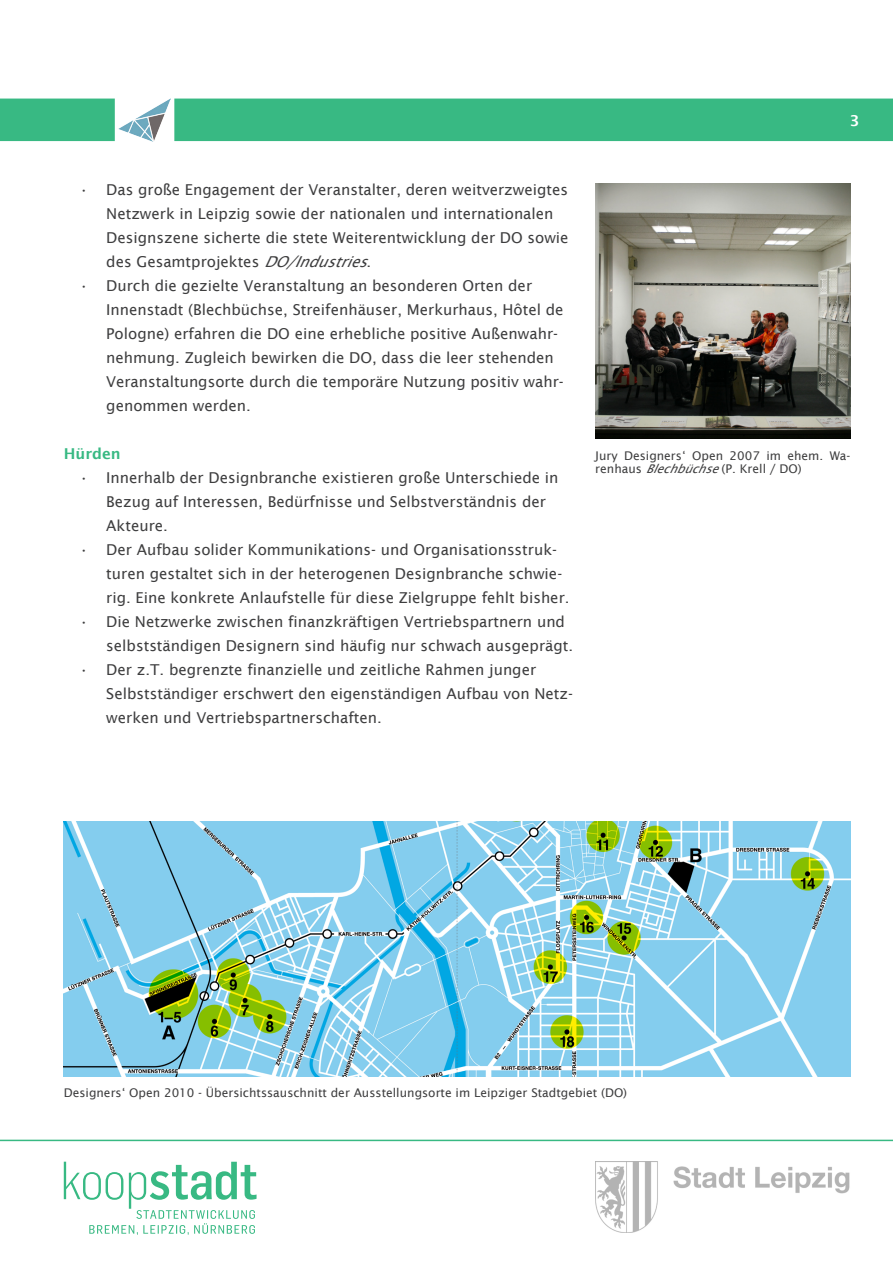
<style>
.page{position:relative;width:893px;height:1263px;background:#fff}
.page>*{position:absolute;margin:0;border:0;box-sizing:border-box;transform-origin:0 0}
.Mengentext_Liste{font:15px/24px "Lucida Sans";color:#3e3e3f}
.Mengentext{font:600 15px "Lucida Sans";color:#38b983}
.t1{font:600 15px "Lucida Sans";color:#fff}
.Bildunterschriften{font:12px/13.5px "Lucida Sans";color:#3e3e3f}
.s1{font-style:italic}
</style>
<div class="page">
<hr style="left:0;top:1140px;width:893px;height:1px;background:#38b983">
<svg style="left:64px;top:1162px;width:193px;height:73px"></svg>
<div style="left:0;top:99px;width:893px;height:42px;background:#38b983"></div>
<div style="left:115px;top:88px;width:59px;height:66px;background:#fff"></div>
<img style="left:118px;top:99px;width:52px;height:42px">
<img style="left:595px;top:1162px;width:255px;height:70px">
<img style="left:595px;top:184px;width:255px;height:255px">
<img style="left:64px;top:821px;width:786px;height:255px">
<p class="t1" style="left:850px;top:112px;width:11px">3</p>
<p class="Mengentext_Liste" style="left:106px;top:177px;width:464px;text-indent:-27px">• Das große Engagement der Veranstalter, deren weitverzweigtes Netzwerk in Leipzig sowie der nationalen und internationalen Designszene sicherte die stete Weiterentwicklung der DO sowie des Gesamtprojektes <span class="s1">DO/Industries</span>.</p>
<p class="Mengentext_Liste" style="left:106px;top:273px;width:459px;text-indent:-27px">• Durch die gezielte Veranstaltung an besonderen Orten der Innenstadt (Blechbüchse, Streifenhäuser, Merkurhaus, Hôtel de Pologne) erfahren die DO eine erhebliche positive Außenwahr&shy;nehmung. Zugleich bewirken die DO, dass die leer stehenden Veranstaltungsorte durch die temporäre Nutzung positiv wahr&shy;genommen werden.</p>
<p class="Mengentext" style="left:64px;top:445px;width:58px">Hürden</p>
<p class="Mengentext_Liste" style="left:106px;top:465px;width:454px;text-indent:-27px">• Innerhalb der Designbranche existieren große Unterschiede in<br>Bezug auf Interessen, Bedürfnisse und Selbstverständnis der<br>Akteure.</p>
<p class="Mengentext_Liste" style="left:106px;top:537px;width:465px;text-indent:-27px">• Der Aufbau solider Kommunikations- und Organisationsstruk&shy;turen gestaltet sich in der heterogenen Designbranche schwie&shy;rig. Eine konkrete Anlaufstelle für diese Zielgruppe fehlt bisher.</p>
<p class="Mengentext_Liste" style="left:106px;top:609px;width:468px;text-indent:-27px">• Die Netzwerke zwischen finanzkräftigen Vertriebspartnern und selbstständigen Designern sind häufig nur schwach ausgeprägt.</p>
<p class="Mengentext_Liste" style="left:106px;top:657px;width:468px;text-indent:-27px">• Der z.T. begrenzte finanzielle und zeitliche Rahmen junger<br>Selbstständiger erschwert den eigenständigen Aufbau von Netz&shy;werken und Vertriebspartnerschaften.</p>
<p class="Bildunterschriften" style="left:595px;top:449px;width:257px">Jury Designers‘ Open 2007 im ehem. Wa&shy;renhaus <span class="s1">Blechbüchse</span>(P. Krell / DO)</p>
<p class="Bildunterschriften" style="left:64px;top:1086px;width:565px">Designers‘ Open 2010 - Übersichtssauschnitt der Ausstellungsorte im Leipziger Stadtgebiet (DO)</p>
</div>
